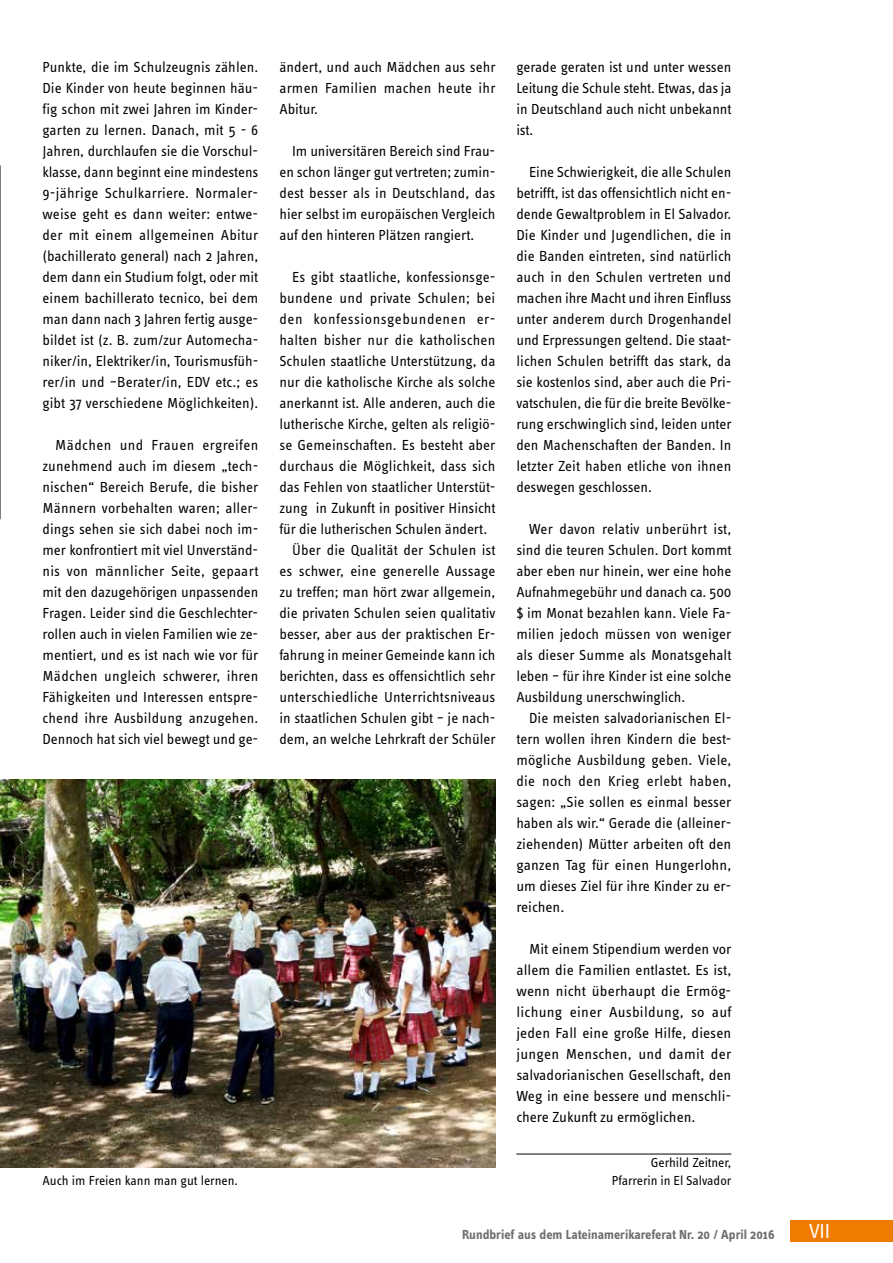
<style>
.page{position:relative;width:893px;height:1263px;background:#fff}
.page>*{position:absolute;margin:0;border:0;box-sizing:border-box;transform-origin:0 0}
.t1{font:21px "Info OT Text";color:#fff}
.t2{font:15px/21px "Info OT Text";color:#000;text-align:justify}
.t3{font:15px "Info OT Text";letter-spacing:.04em;color:#000}
.t4{font:13.5px/18px "Info OT Text";letter-spacing:-.005em;color:#000;text-align:right}
.t5{font:700 13.5px "Info OT Text";color:#6f6f6e}
</style>
<div class="page">
<div style="left:790px;top:1220px;width:103px;height:21px;background:#ef7c00"></div>
<hr style="left:516px;top:1154px;width:215px;height:1px;background:#000">
<img style="left:0;top:779px;width:495px;height:389px">
<svg style="left:0;top:166px;width:1px;height:353px"></svg>
<p class="t2" style="left:43px;top:56px;width:217px">Punkte, die im Schulzeugnis zählen.<br>Die Kinder von heute beginnen häu&shy;fig schon mit zwei Jahren im Kinder&shy;garten zu lernen. Danach, mit 5 - 6<br>Jahren, durchlaufen sie die Vorschul&shy;klasse, dann beginnt eine mindestens 9-jährige Schulkarriere. Normaler&shy;weise geht es dann weiter: entwe&shy;der mit einem allgemeinen Abitur (bachillerato general) nach 2 Jahren, dem dann ein Studium folgt, oder mit einem bachillerato tecnico, bei dem man dann nach 3 Jahren fertig ausge&shy;bildet ist (z. B. zum/zur Automecha&shy;niker/in, Elektriker/in, Tourismusfüh&shy;rer/in und –Berater/in, EDV etc.; es gibt 37 verschiedene Möglichkeiten).</p>
<p class="t2" style="left:43px;top:434px;width:218px;text-indent:13px">Mädchen und Frauen ergreifen zunehmend auch im diesem „tech&shy;nischen“ Bereich Berufe, die bisher Männern vorbehalten waren; aller&shy;dings sehen sie sich dabei noch im&shy;mer konfrontiert mit viel Unverständ&shy;nis von männlicher Seite, gepaart mit den dazugehörigen unpassenden Fragen. Leider sind die Geschlechter&shy;rollen auch in vielen Familien wie ze&shy;mentiert, und es ist nach wie vor für Mädchen ungleich schwerer, ihren Fähigkeiten und Interessen entspre&shy;chend ihre Ausbildung anzugehen.<br>Dennoch hat sich viel bewegt und ge-</p>
<p class="t4" style="left:43px;top:1171px;width:197px">Auch im Freien kann man gut lernen.</p>
<p class="t2" style="left:279px;top:56px;width:218px">ändert, und auch Mädchen aus sehr armen Familien machen heute ihr Abitur.</p>
<p class="t2" style="left:279px;top:140px;width:218px;text-indent:13px">Im universitären Bereich sind Frau&shy;en schon länger gut vertreten; zumin&shy;dest besser als in Deutschland, das hier selbst im europäischen Vergleich auf den hinteren Plätzen rangiert.</p>
<p class="t2" style="left:292px;top:266px;width:205px">Es gibt staatliche, konfessionsge-</p>
<p class="t2" style="left:279px;top:287px;width:217px">bundene und private Schulen; bei</p>
<p class="t3" style="left:279px;top:310px;width:217px">den konfessionsgebundenen er-</p>
<p class="t2" style="left:279px;top:329px;width:217px">halten bisher nur die katholischen</p>
<p class="t2" style="left:279px;top:350px;width:218px">Schulen staatliche Unterstützung, da</p>
<p class="t2" style="left:279px;top:371px;width:218px">nur die katholische Kirche als solche</p>
<p class="t2" style="left:279px;top:392px;width:218px">anerkannt ist. Alle anderen, auch die</p>
<p class="t2" style="left:279px;top:413px;width:218px">lutherische Kirche, gelten als religiö-</p>
<p class="t2" style="left:279px;top:434px;width:218px">se Gemeinschaften. Es besteht aber</p>
<p class="t2" style="left:279px;top:455px;width:217px">durchaus die Möglichkeit, dass sich</p>
<p class="t2" style="left:279px;top:476px;width:217px">das Fehlen von staatlicher Unterstüt-</p>
<p class="t2" style="left:279px;top:497px;width:218px">zung in Zukunft in positiver Hinsicht</p>
<p class="t2" style="left:279px;top:518px;width:209px">für die lutherischen Schulen ändert.</p>
<p class="t2" style="left:292px;top:539px;width:205px">Über die Qualität der Schulen ist</p>
<p class="t2" style="left:279px;top:560px;width:217px">es schwer, eine generelle Aussage</p>
<p class="t2" style="left:279px;top:581px;width:217px">zu treffen; man hört zwar allgemein,</p>
<p class="t2" style="left:279px;top:602px;width:217px">die privaten Schulen seien qualitativ</p>
<p class="t2" style="left:279px;top:623px;width:217px">besser, aber aus der praktischen Er-</p>
<p class="t2" style="left:279px;top:644px;width:217px">fahrung in meiner Gemeinde kann ich</p>
<p class="t2" style="left:279px;top:665px;width:218px">berichten, dass es offensichtlich sehr</p>
<p class="t2" style="left:279px;top:686px;width:217px">unterschiedliche Unterrichtsniveaus</p>
<p class="t2" style="left:279px;top:707px;width:218px">in staatlichen Schulen gibt – je nach-</p>
<p class="t2" style="left:279px;top:728px;width:218px">dem, an welche Lehrkraft der Schüler</p>
<p class="t2" style="left:516px;top:56px;width:217px">gerade geraten ist und unter wessen Leitung die Schule steht. Etwas, das ja in Deutschland auch nicht unbekannt ist.</p>
<p class="t2" style="left:516px;top:161px;width:217px;text-indent:13px">Eine Schwierigkeit, die alle Schulen betrifft, ist das offensichtlich nicht en&shy;dende Gewaltproblem in El Salvador.<br>Die Kinder und Jugendlichen, die in die Banden eintreten, sind natürlich auch in den Schulen vertreten und machen ihre Macht und ihren Einfluss unter anderem durch Drogenhandel und Erpressungen geltend. Die staat&shy;lichen Schulen betrifft das stark, da sie kostenlos sind, aber auch die Pri&shy;vatschulen, die für die breite Bevölke&shy;rung erschwinglich sind, leiden unter den Machenschaften der Banden. In letzter Zeit haben etliche von ihnen deswegen geschlossen.</p>
<p class="t2" style="left:516px;top:518px;width:217px;text-indent:13px">Wer davon relativ unberührt ist, sind die teuren Schulen. Dort kommt aber eben nur hinein, wer eine hohe Aufnahmegebühr und danach ca. 500 $ im Monat bezahlen kann. Viele Fa&shy;milien jedoch müssen von weniger als dieser Summe als Monatsgehalt leben – für ihre Kinder ist eine solche Ausbildung unerschwinglich.</p>
<p class="t2" style="left:516px;top:707px;width:217px;text-indent:13px">Die meisten salvadorianischen El&shy;tern wollen ihren Kindern die best&shy;mögliche Ausbildung geben. Viele, die noch den Krieg erlebt haben, sagen: „Sie sollen es einmal besser haben als wir.“ Gerade die (alleiner&shy;ziehenden) Mütter arbeiten oft den ganzen Tag für einen Hungerlohn, um dieses Ziel für ihre Kinder zu er&shy;reichen.</p>
<p class="t2" style="left:516px;top:938px;width:217px;text-indent:13px">Mit einem Stipendium werden vor allem die Familien entlastet. Es ist, wenn nicht überhaupt die Ermög&shy;lichung einer Ausbildung, so auf jeden Fall eine große Hilfe, diesen jungen Menschen, und damit der salvadorianischen Gesellschaft, den Weg in eine bessere und menschli&shy;chere Zukunft zu ermöglichen.</p>
<p class="t4" style="left:612px;top:1153px;width:121px">Gerhild Zeitner,<br>Pfarrerin in El Salvador</p>
<p class="t5" style="left:462px;top:1226px;width:314px">Rundbrief aus dem Lateinamerikareferat Nr. 20 / April 2016</p>
<h1 class="t1" style="left:809px;top:1218px;width:23px">VII</h1>
</div>
